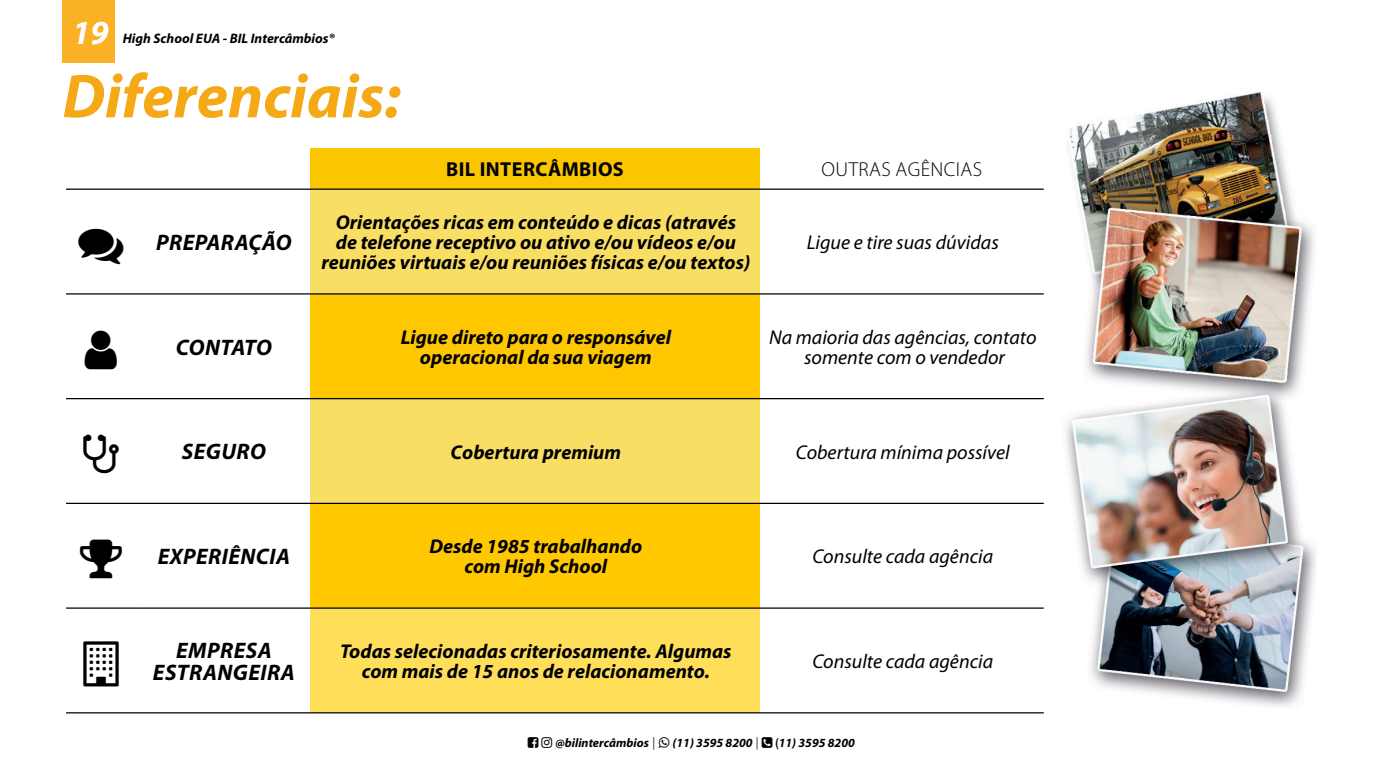
<style>
.page{position:relative;width:1380px;height:776px;background:#fff}
.page>*{position:absolute;margin:0;border:0;box-sizing:border-box;transform-origin:0 0}
.t1{font:italic 700 62.5px "Myriad Pro";color:#f6a917}
.t2{font:italic 700 33.75px "Myriad Pro";color:#fff}
.t3{font:italic 700 22.5px "Myriad Pro";letter-spacing:.02em;color:#000}
.t4{font:italic 700 22.5px "Myriad Pro";color:#000}
.t5{font:700 20.25px "Myriad Pro";letter-spacing:.02em;color:#000}
.t6{font:300 20.25px "Myriad Pro";letter-spacing:.02em;color:#000}
.t7{font:italic 700 20px "Myriad Pro";color:#000}
.t8{font:italic 20px "Myriad Pro";color:#000}
.t9{font:italic 700 13.75px "Myriad Pro";color:#000}
.t10{font:italic 700 12.5px "Myriad Pro";color:#000}
.s1{font-family:"Helvetica Neue";font-weight:300;font-style:normal}
.s2{font-family:"Helvetica Neue";font-weight:500;font-style:normal;font-stretch:condensed}
</style>
<div class="page">
<img style="left:1065px;top:92px;width:251px;height:615px">
<div style="left:62px;top:0;width:53px;height:63px;background:#fbb126"></div>
<div style="left:310px;top:148px;width:450px;height:41px;background:#fac600"></div>
<div style="left:310px;top:189px;width:450px;height:105px;background:#f9de64"></div>
<div style="left:310px;top:294px;width:450px;height:104px;background:#ffc700"></div>
<div style="left:310px;top:398px;width:450px;height:105px;background:#f9de64"></div>
<div style="left:310px;top:503px;width:450px;height:105px;background:#ffc800"></div>
<div style="left:310px;top:608px;width:450px;height:104px;background:#ffdf5a"></div>
<hr style="left:66px;top:188px;width:70px;height:2px;background:#000">
<hr style="left:136px;top:188px;width:174px;height:2px;background:#000">
<hr style="left:310px;top:188px;width:450px;height:2px;background:#000">
<hr style="left:760px;top:188px;width:284px;height:2px;background:#000">
<hr style="left:66px;top:293px;width:70px;height:1px;background:#000">
<hr style="left:136px;top:293px;width:174px;height:1px;background:#000">
<hr style="left:310px;top:293px;width:450px;height:1px;background:#000">
<hr style="left:760px;top:293px;width:284px;height:1px;background:#000">
<hr style="left:66px;top:398px;width:70px;height:1px;background:#000">
<hr style="left:136px;top:398px;width:174px;height:1px;background:#000">
<hr style="left:310px;top:398px;width:450px;height:1px;background:#000">
<hr style="left:760px;top:398px;width:284px;height:1px;background:#000">
<hr style="left:66px;top:503px;width:70px;height:1px;background:#000">
<hr style="left:136px;top:503px;width:174px;height:1px;background:#000">
<hr style="left:310px;top:503px;width:450px;height:1px;background:#000">
<hr style="left:760px;top:503px;width:284px;height:1px;background:#000">
<hr style="left:66px;top:607px;width:70px;height:1px;background:#000">
<hr style="left:136px;top:607px;width:174px;height:1px;background:#000">
<hr style="left:310px;top:607px;width:450px;height:1px;background:#000">
<hr style="left:760px;top:607px;width:284px;height:1px;background:#000">
<hr style="left:66px;top:712px;width:70px;height:1px;background:#000">
<hr style="left:136px;top:712px;width:174px;height:1px;background:#000">
<hr style="left:310px;top:712px;width:450px;height:1px;background:#000">
<hr style="left:760px;top:712px;width:284px;height:1px;background:#000">
<p class="t2" style="left:72px;top:14px;width:38px">19</p>
<p class="t9" style="left:123px;top:31px;width:213px">High School EUA - BIL Intercâmbios®</p>
<p class="t1" style="left:62px;top:62px;width:340px">Diferenciais:</p>
<p class="t5" style="left:446px;top:158px;width:179px">BIL INTERCÂMBIOS</p>
<p class="t6" style="left:822px;top:158px;width:162px">OUTRAS AGÊNCIAS</p>
<p class="t3" style="left:156px;top:230px;width:137px">PREPARAÇÃO</p>
<p class="t7" style="left:336px;top:211px;width:402px">Orientações ricas em conteúdo e dicas (através</p>
<p class="t7" style="left:336px;top:231px;width:402px">de telefone receptivo ou ativo e/ou vídeos e/ou</p>
<p class="t7" style="left:321px;top:251px;width:430px">reuniões virtuais e/ou reuniões físicas e/ou textos)</p>
<p class="t8" style="left:807px;top:231px;width:194px">Ligue e tire suas dúvidas</p>
<p class="t4" style="left:176px;top:335px;width:98px">CONTATO</p>
<p class="t7" style="left:401px;top:326px;width:272px">Ligue direto para o responsável</p>
<p class="t7" style="left:420px;top:346px;width:233px">operacional da sua viagem</p>
<p class="t8" style="left:769px;top:326px;width:269px">Na maioria das agências, contato</p>
<p class="t8" style="left:804px;top:346px;width:202px">somente com o vendedor</p>
<p class="t3" style="left:182px;top:439px;width:86px">SEGURO</p>
<p class="t7" style="left:451px;top:441px;width:172px">Cobertura premium</p>
<p class="t8" style="left:796px;top:441px;width:216px">Cobertura mínima possível</p>
<p class="t3" style="left:158px;top:544px;width:134px">EXPERIÊNCIA</p>
<p class="t7" style="left:429px;top:535px;width:214px">Desde 1985 trabalhando</p>
<p class="t7" style="left:465px;top:555px;width:144px">com High School</p>
<p class="t8" style="left:812px;top:546px;width:182px">Consulte cada agência</p>
<p class="t3" style="left:176px;top:637px;width:97px">EMPRESA</p>
<p class="t3" style="left:153px;top:660px;width:143px">ESTRANGEIRA</p>
<p class="t7" style="left:340px;top:640px;width:393px">Todas selecionadas criteriosamente. Algumas</p>
<p class="t7" style="left:362px;top:660px;width:350px">com mais de 15 anos de relacionamento.</p>
<p class="t8" style="left:812px;top:650px;width:182px">Consulte cada agência</p>
<p class="t10" style="left:555px;top:736px;width:101px">@bilintercâmbios <span class="s1">|</span></p>
<p class="t10" style="left:673px;top:736px;width:87px">(11) 3595 8200 <span class="s1">|</span></p>
<p class="t10" style="left:776px;top:736px;width:81px"><span class="s2">(</span>11) 3595 8200</p>
</div>
